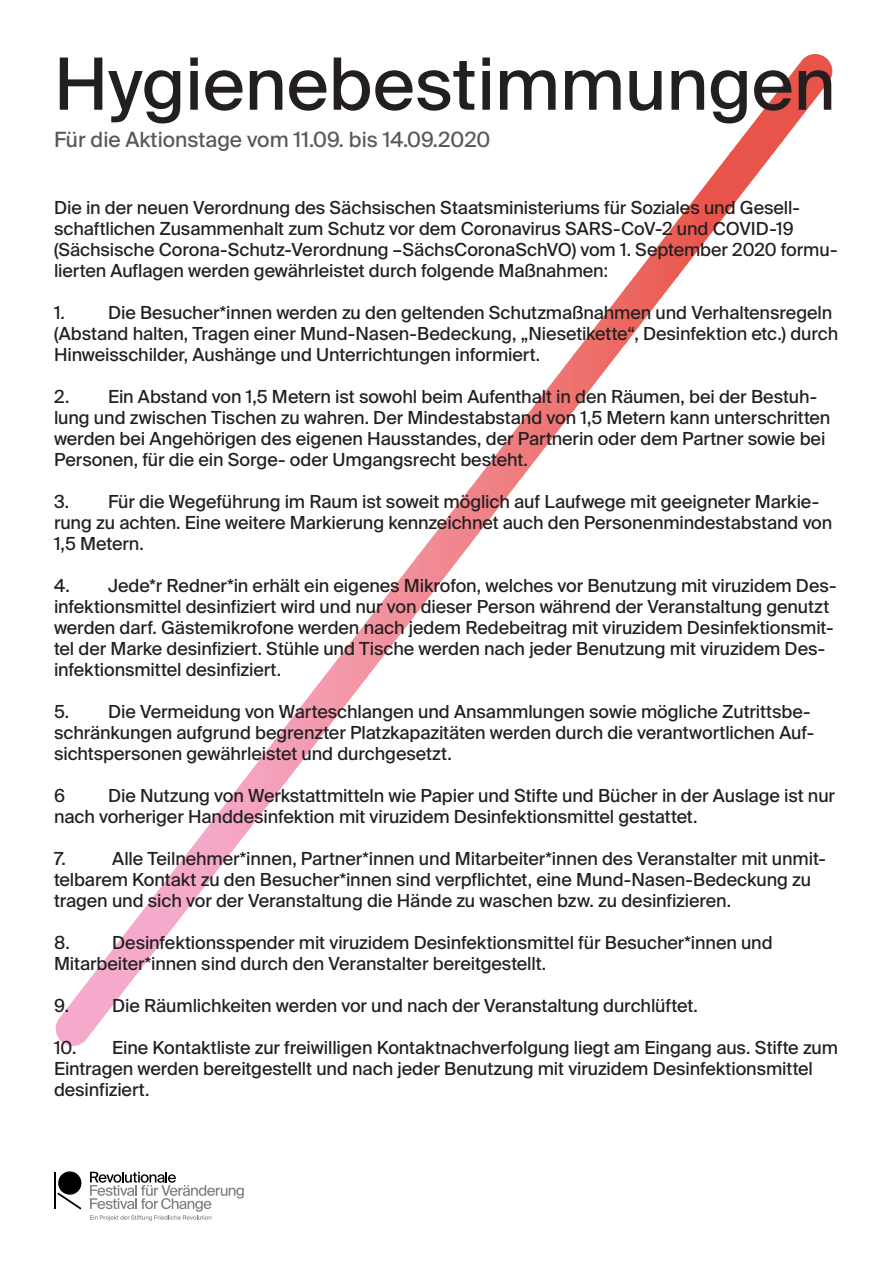
<style>
.page{position:relative;width:893px;height:1263px;background:#fff}
.page>*{position:absolute;margin:0;border:0;box-sizing:border-box;transform-origin:0 0}
.t1{font:72px "Suisse Intl";color:#231f20}
.t2{font:21px "Suisse Intl";color:#57585a}
.t3{font:18px/21px "Suisse Intl";letter-spacing:-.005em;color:#231f20}
</style>
<div class="page">
<img style="left:55px;top:942px;width:102px;height:104px">
<img style="left:157px;top:825px;width:52px;height:123px">
<img style="left:118px;top:889px;width:41px;height:54px">
<img style="left:209px;top:758px;width:52px;height:123px">
<img style="left:261px;top:691px;width:52px;height:123px">
<img style="left:313px;top:624px;width:52px;height:123px">
<img style="left:365px;top:557px;width:52px;height:123px">
<img style="left:417px;top:490px;width:52px;height:123px">
<img style="left:469px;top:423px;width:53px;height:123px">
<img style="left:521px;top:356px;width:53px;height:122px">
<img style="left:573px;top:288px;width:52px;height:123px">
<img style="left:625px;top:221px;width:52px;height:124px">
<img style="left:677px;top:154px;width:52px;height:124px">
<img style="left:729px;top:87px;width:52px;height:123px">
<img style="left:781px;top:54px;width:51px;height:89px">
<div style="left:58px;top:1171px;width:23px;height:24px;background:#000002;border-radius:50%"></div>
<hr style="left:54px;top:1172px;width:2px;height:37px;background:#000002">
<svg style="left:57px;top:1192px;width:24px;height:17px"></svg>
<svg style="left:90px;top:1172px;width:154px;height:49px"></svg>
<h1 class="t1" style="left:54px;top:42px;width:783px">Hygienebestimmungen</h1>
<p class="t2" style="left:54px;top:127px;width:438px">Für die Aktionstage vom 11.09. bis 14.09.2020</p>
<p class="t3" style="left:54px;top:197px;width:785px">Die in der neuen Verordnung des Sächsischen Staatsministeriums für Soziales und Gesell&shy;schaftlichen Zusammenhalt zum Schutz vor dem Coronavirus SARS-CoV-2 und COVID-19 (Sächsische Corona-Schutz-Verordnung –SächsCoronaSchVO) vom 1. September 2020 formu&shy;lierten Auflagen werden gewährleistet durch folgende Maßnahmen:</p>
<p class="t3" style="left:54px;top:302px;width:786px">1. Die Besucher*innen werden zu den geltenden Schutzmaßnahmen und Verhaltensregeln (Abstand halten, Tragen einer Mund-Nasen-Bedeckung, „Niesetikette“, Desinfektion etc.) durch<br>Hinweisschilder, Aushänge und Unterrichtungen informiert.</p>
<p class="t3" style="left:54px;top:386px;width:778px">2. Ein Abstand von 1,5 Metern ist sowohl beim Aufenthalt in den Räumen, bei der Bestuh&shy;lung und zwischen Tischen zu wahren. Der Mindestabstand von 1,5 Metern kann unterschritten werden bei Angehörigen des eigenen Hausstandes, der Partnerin oder dem Partner sowie bei Personen, für die ein Sorge- oder Umgangsrecht besteht.</p>
<p class="t3" style="left:54px;top:491px;width:780px">3. Für die Wegeführung im Raum ist soweit möglich auf Laufwege mit geeigneter Markie&shy;rung zu achten. Eine weitere Markierung kennzeichnet auch den Personenmindestabstand von<br>1,5 Metern.</p>
<p class="t3" style="left:54px;top:575px;width:784px">4. Jede*r Redner*in erhält ein eigenes Mikrofon, welches vor Benutzung mit viruzidem Des&shy;infektionsmittel desinfiziert wird und nur von dieser Person während der Veranstaltung genutzt werden darf. Gästemikrofone werden nach jedem Redebeitrag mit viruzidem Desinfektionsmit&shy;tel der Marke desinfiziert. Stühle und Tische werden nach jeder Benutzung mit viruzidem Des&shy;infektionsmittel desinfiziert.</p>
<p class="t3" style="left:54px;top:701px;width:762px">5. Die Vermeidung von Warteschlangen und Ansammlungen sowie mögliche Zutrittsbe&shy;schränkungen aufgrund begrenzter Platzkapazitäten werden durch die verantwortlichen Auf&shy;sichtspersonen gewährleistet und durchgesetzt.</p>
<p class="t3" style="left:54px;top:785px;width:13px">6</p>
<p class="t3" style="left:54px;top:785px;width:783px;text-indent:54px">Die Nutzung von Werkstattmitteln wie Papier und Stifte und Bücher in der Auslage ist nur nach vorheriger Handdesinfektion mit viruzidem Desinfektionsmittel gestattet.</p>
<p class="t3" style="left:54px;top:848px;width:13px">7.</p>
<p class="t3" style="left:54px;top:848px;width:773px;text-indent:58px">Alle Teilnehmer*innen, Partner*innen und Mitarbeiter*innen des Veranstalter mit unmit&shy;telbarem Kontakt zu den Besucher*innen sind verpflichtet, eine Mund-Nasen-Bedeckung zu tragen und sich vor der Veranstaltung die Hände zu waschen bzw. zu desinfizieren.</p>
<p class="t3" style="left:54px;top:932px;width:720px">8. Desinfektionsspender mit viruzidem Desinfektionsmittel für Besucher*innen und<br>Mitarbeiter*innen sind durch den Veranstalter bereitgestellt.</p>
<p class="t3" style="left:54px;top:995px;width:645px">9. Die Räumlichkeiten werden vor und nach der Veranstaltung durchlüftet.</p>
<p class="t3" style="left:54px;top:1037px;width:785px">10. Eine Kontaktliste zur freiwilligen Kontaktnachverfolgung liegt am Eingang aus. Stifte zum<br>Eintragen werden bereitgestellt und nach jeder Benutzung mit viruzidem Desinfektionsmittel desinfiziert.</p>
</div>
